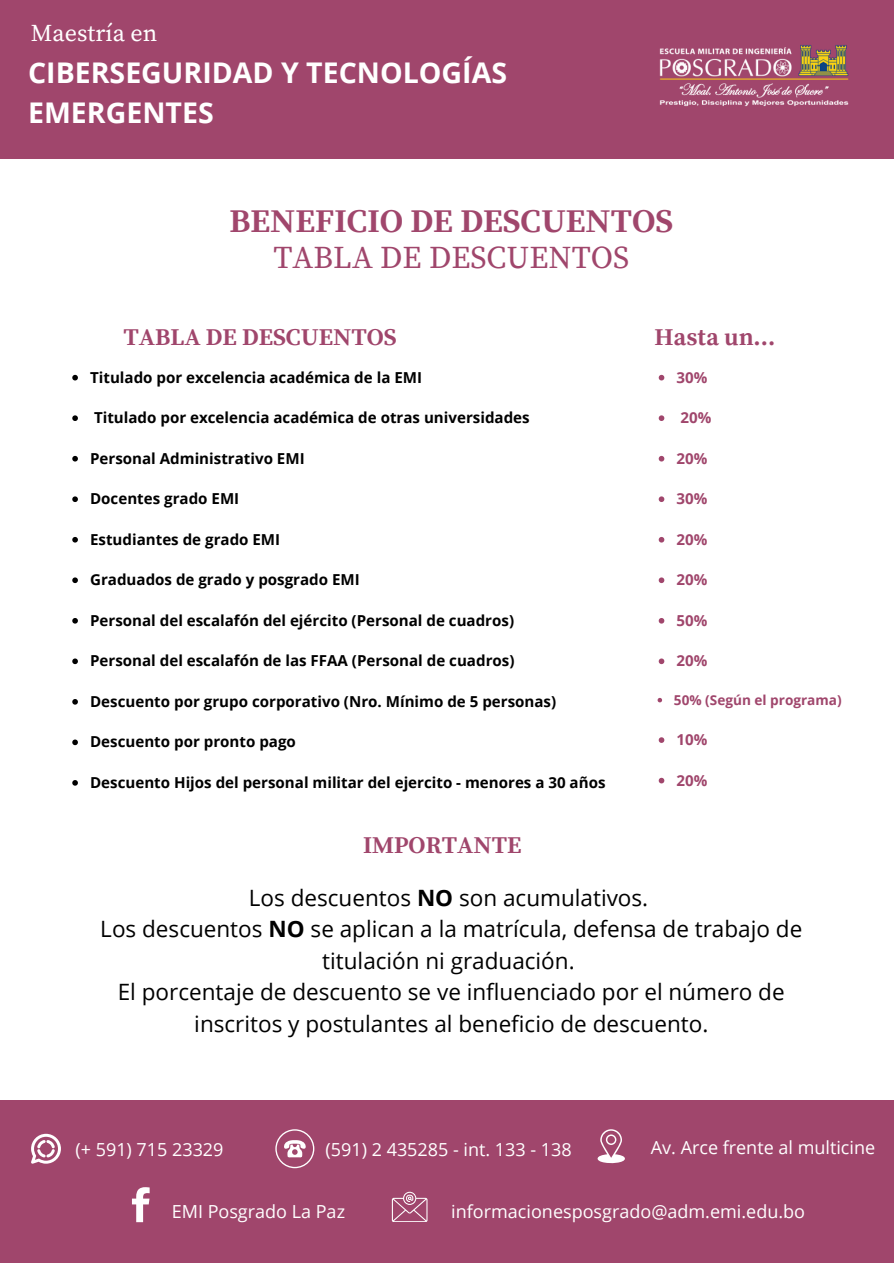
<style>
.page{position:relative;width:894px;height:1264px;background:#fff}
.page>*{position:absolute;margin:0;border:0;box-sizing:border-box;transform-origin:0 0}
.t1{font:700 33px "Source Serif Pro";color:#a0466c}
.t2{font:31.5px "Source Serif Pro";color:#a0466c}
.t3{font:700 28.5px/39.3px "Open Sans";color:#fff}
.t4{font:700 24px "Source Serif Pro";color:#a0466c}
.t5{font:24px "Source Serif Pro";color:#fff}
.t6{font:22.5px/31.5px "Open Sans";color:#000;text-align:center}
.t7{font:18px "Open Sans";color:#fff}
.t8{font:700 15.15px "Open Sans";color:#000}
.t9{font:700 15.15px "Open Sans";color:#a0466c}
.t10{font:700 13.65px "Open Sans";color:#a0466c}
.s1{font-weight:700}
</style>
<div class="page">
<div style="left:0;top:0;width:893px;height:159px;background:#a0466c"></div>
<div style="left:0;top:1100px;width:893px;height:163px;background:#a0466c"></div>
<svg style="left:132px;top:1187px;width:18px;height:34px"></svg>
<svg style="left:275px;top:1129px;width:39px;height:39px"></svg>
<svg style="left:597px;top:1129px;width:27px;height:35px"></svg>
<svg style="left:392px;top:1191px;width:35px;height:30px"></svg>
<svg style="left:31px;top:1133px;width:30px;height:30px"></svg>
<img style="left:659px;top:45px;width:190px;height:62px">
<svg style="left:72px;top:375px;width:6px;height:5px"></svg>
<svg style="left:72px;top:415px;width:6px;height:6px"></svg>
<svg style="left:72px;top:456px;width:6px;height:5px"></svg>
<svg style="left:72px;top:496px;width:6px;height:6px"></svg>
<svg style="left:72px;top:537px;width:6px;height:5px"></svg>
<svg style="left:72px;top:577px;width:6px;height:6px"></svg>
<svg style="left:72px;top:618px;width:6px;height:5px"></svg>
<svg style="left:72px;top:658px;width:6px;height:6px"></svg>
<svg style="left:72px;top:699px;width:6px;height:5px"></svg>
<svg style="left:72px;top:739px;width:6px;height:6px"></svg>
<svg style="left:72px;top:780px;width:6px;height:5px"></svg>
<svg style="left:658px;top:375px;width:6px;height:5px"></svg>
<svg style="left:658px;top:415px;width:6px;height:6px"></svg>
<svg style="left:658px;top:456px;width:6px;height:5px"></svg>
<svg style="left:658px;top:496px;width:6px;height:6px"></svg>
<svg style="left:658px;top:537px;width:6px;height:5px"></svg>
<svg style="left:658px;top:577px;width:6px;height:6px"></svg>
<svg style="left:658px;top:618px;width:6px;height:5px"></svg>
<svg style="left:658px;top:658px;width:6px;height:6px"></svg>
<svg style="left:657px;top:698px;width:5px;height:4px"></svg>
<svg style="left:658px;top:737px;width:6px;height:6px"></svg>
<svg style="left:658px;top:777px;width:6px;height:6px"></svg>
<p class="t5" style="left:31px;top:19px;width:128px">Maestría en</p>
<h4 class="t3" style="left:28px;top:53px;width:480px">CIBERSEGURIDAD Y TECNOLOGÍAS<br>EMERGENTES</h4>
<p class="t1" style="left:229px;top:202px;width:445px">BENEFICIO DE DESCUENTOS</p>
<p class="t2" style="left:273px;top:239px;width:357px">TABLA DE DESCUENTOS</p>
<p class="t4" style="left:123px;top:322px;width:274px">TABLA DE DESCUENTOS</p>
<p class="t4" style="left:654px;top:322px;width:122px">Hasta un...</p>
<p class="t8" style="left:90px;top:366px;width:333px">Titulado por excelencia académica de la EMI</p>
<p class="t8" style="left:94px;top:407px;width:437px">Titulado por excelencia académica de otras universidades</p>
<p class="t8" style="left:90px;top:447px;width:216px">Personal Administrativo EMI</p>
<p class="t8" style="left:90px;top:488px;width:151px">Docentes grado EMI</p>
<p class="t8" style="left:90px;top:528px;width:191px">Estudiantes de grado EMI</p>
<p class="t8" style="left:90px;top:569px;width:271px">Graduados de grado y posgrado EMI</p>
<p class="t8" style="left:90px;top:609px;width:425px">Personal del escalafón del ejército (Personal de cuadros)</p>
<h5 class="t8" style="left:90px;top:650px;width:426px">Personal del escalafón de las FFAA (Personal de cuadros)</h5>
<p class="t8" style="left:90px;top:690px;width:467px">Descuento por grupo corporativo (Nro. Mínimo de 5 personas)</p>
<p class="t8" style="left:90px;top:731px;width:207px">Descuento por pronto pago</p>
<p class="t8" style="left:90px;top:771px;width:517px">Descuento Hijos del personal militar del ejercito - menores a 30 años</p>
<p class="t9" style="left:676px;top:366px;width:32px">30%</p>
<p class="t9" style="left:680px;top:407px;width:32px">20%</p>
<p class="t9" style="left:676px;top:447px;width:32px">20%</p>
<p class="t9" style="left:676px;top:488px;width:32px">30%</p>
<p class="t9" style="left:676px;top:528px;width:32px">20%</p>
<p class="t9" style="left:676px;top:569px;width:32px">20%</p>
<p class="t9" style="left:676px;top:609px;width:32px">50%</p>
<p class="t9" style="left:676px;top:650px;width:32px">20%</p>
<h4 class="t10" style="left:673px;top:690px;width:169px">50% (Según el programa)</h4>
<h6 class="t9" style="left:676px;top:729px;width:32px">10%</h6>
<p class="t9" style="left:676px;top:769px;width:32px">20%</p>
<p class="t4" style="left:363px;top:831px;width:160px">IMPORTANTE</p>
<p class="t6" style="left:100px;top:881px;width:703px">Los descuentos <span class="s1">NO</span> son acumulativos.<br>Los descuentos <span class="s1">NO</span> se aplican a la matrícula, defensa de trabajo de titulación ni graduación.<br>El porcentaje de descuento se ve influenciado por el número de inscritos y postulantes al beneficio de descuento.</p>
<h6 class="t7" style="left:75px;top:1136px;width:149px">(+ 591) 715 23329</h6>
<p class="t7" style="left:325px;top:1136px;width:247px">(591) 2 435285 - int. 133 - 138</p>
<h1 class="t7" style="left:650px;top:1134px;width:226px">Av. Arce frente al multicine</h1>
<h3 class="t7" style="left:172px;top:1199px;width:175px">EMI Posgrado La Paz</h3>
<h2 class="t7" style="left:451px;top:1199px;width:355px">informacionesposgrado@adm.emi.edu.bo</h2>
</div>
